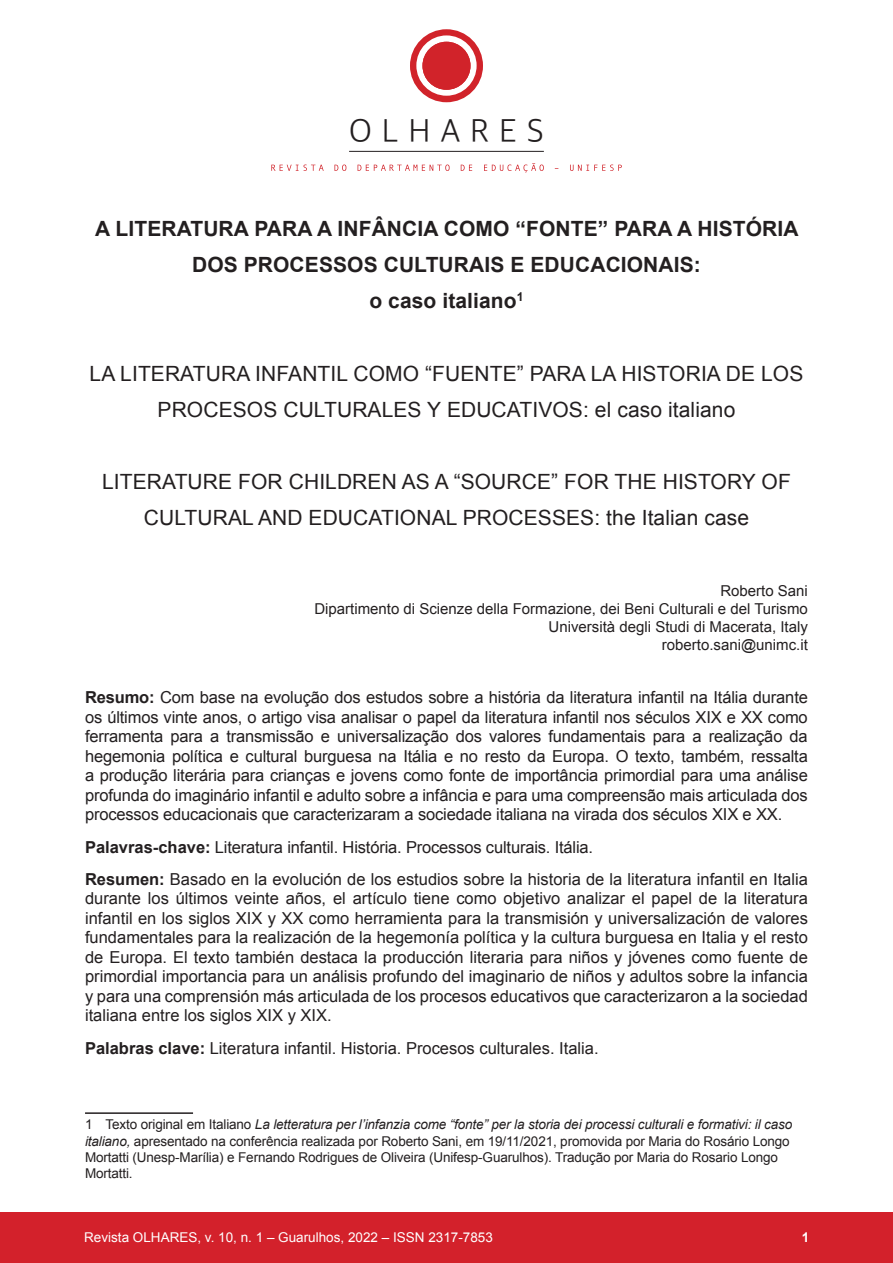
<style>
.page{position:relative;width:893px;height:1263px;background:#fff}
.page>*{position:absolute;margin:0;border:0;box-sizing:border-box;transform-origin:0 0}
.t1{font:300 33.45px "Apple SD Gothic Neo";letter-spacing:.295em;color:#231f20}
._01_Título{font:21px/36px "Arial";letter-spacing:.005em;color:#231f20;text-align:center}
._01_Título-2{font:700 21px/36px "Arial";letter-spacing:.005em;color:#231f20;text-align:center}
._01_Resumo{font:16.5px/19.5px "Arial";letter-spacing:-.005em;color:#231f20;text-align:justify}
._01_Autor{font:15px/18px "Arial";color:#231f20;text-align:right}
._02_Rodapé{font:13.5px/16.2px "Arial";letter-spacing:-.01em;color:#231f20}
.t2{font:13.5px "Arial";color:#fff}
.t3{font:700 13.5px "Arial";color:#fff}
.s1{font-weight:700}
.s2{font-style:italic}
</style>
<div class="page">
<svg style="left:271px;top:163px;width:351px;height:9px"></svg>
<hr style="left:349px;top:151px;width:195px;height:1px;background:#231f20">
<div style="left:410px;top:29px;width:73px;height:73px;background:#d1232a;border-radius:50%"></div>
<svg style="left:416px;top:35px;width:61px;height:61px"></svg>
<div style="left:422px;top:42px;width:48px;height:48px;background:#d1232a;border-radius:50%"></div>
<div style="left:0;top:1212px;width:893px;height:51px;background:#d3212b"></div>
<hr style="left:85px;top:1112px;width:108px;height:2px;background:#231f20">
<h1 class="t1" style="left:349px;top:113px;width:196px">OLHARES</h1>
<p class="_01_Título-2" style="left:95px;top:212px;width:705px">A LITERATURA PARA A INFÂNCIA COMO “FONTE” PARA A HISTÓRIA<br>DOS PROCESSOS CULTURAIS E EDUCACIONAIS:<br>o caso italiano<sup>1</sup></p>
<p class="_01_Título" style="left:90px;top:355px;width:715px">LA LITERATURA INFANTIL COMO “FUENTE” PARA LA HISTORIA DE LOS<br>PROCESOS CULTURALES Y EDUCATIVOS: el caso italiano</p>
<p class="_01_Título" style="left:102px;top:464px;width:690px">LITERATURE FOR CHILDREN AS A “SOURCE” FOR THE HISTORY OF<br>CULTURAL AND EDUCATIONAL PROCESSES: the Italian case</p>
<p class="_01_Autor" style="left:314px;top:582px;width:495px">Roberto Sani<br>Dipartimento di Scienze della Formazione, dei Beni Culturali e del Turismo Università degli Studi di Macerata, Italy<br>roberto.sani@unimc.it</p>
<p class="_01_Resumo" style="left:85px;top:688px;width:724px"><span class="s1">Resumo:</span> Com base na evolução dos estudos sobre a história da literatura infantil na Itália durante os últimos vinte anos, o artigo visa analisar o papel da literatura infantil nos séculos XIX e XX como ferramenta para a transmissão e universalização dos valores fundamentais para a realização da hegemonia política e cultural burguesa na Itália e no resto da Europa. O texto, também, ressalta a produção literária para crianças e jovens como fonte de importância primordial para uma análise profunda do imaginário infantil e adulto sobre a infância e para uma compreensão mais articulada dos processos educacionais que caracterizaram a sociedade italiana na virada dos séculos XIX e XX.</p>
<p class="_01_Resumo" style="left:85px;top:837px;width:510px"><span class="s1">Palavras-chave:</span> Literatura infantil. História. Processos culturais. Itália.</p>
<p class="_01_Resumo" style="left:85px;top:869px;width:724px"><span class="s1">Resumen:</span> Basado en la evolución de los estudios sobre la historia de la literatura infantil en Italia durante los últimos veinte años, el artículo tiene como objetivo analizar el papel de la literatura infantil en los siglos XIX y XX como herramienta para la transmisión y universalización de valores fundamentales para la realización de la hegemonía política y la cultura burguesa en Italia y el resto de Europa. El texto también destaca la producción literaria para niños y jóvenes como fuente de primordial importancia para un análisis profundo del imaginario de niños y adultos sobre la infancia y para una comprensión más articulada de los procesos educativos que caracterizaron a la sociedad italiana entre los siglos XIX y XIX.</p>
<p class="_01_Resumo" style="left:85px;top:1038px;width:515px"><span class="s1">Palabras clave:</span> Literatura infantil. Historia. Procesos culturales. Italia.</p>
<p class="_02_Rodapé" style="left:85px;top:1116px;width:709px">1 Texto original em Italiano <span class="s2">La letteratura per l’infanzia come “fonte” per la storia dei processi culturali e formativi: il caso italiano,</span> apresentado na conferência realizada por Roberto Sani, em 19/11/2021, promovida por Maria do Rosário Longo Mortatti (Unesp-Marília) e Fernando Rodrigues de Oliveira (Unifesp-Guarulhos). Tradução por Maria do Rosario Longo Mortatti.</p>
<p class="t2" style="left:84px;top:1229px;width:410px">Revista OLHARES, v. 10, n. 1 – Guarulhos, 2022 – ISSN 2317-7853</p>
<p class="t3" style="left:802px;top:1228px;width:9px">1</p>
</div>
